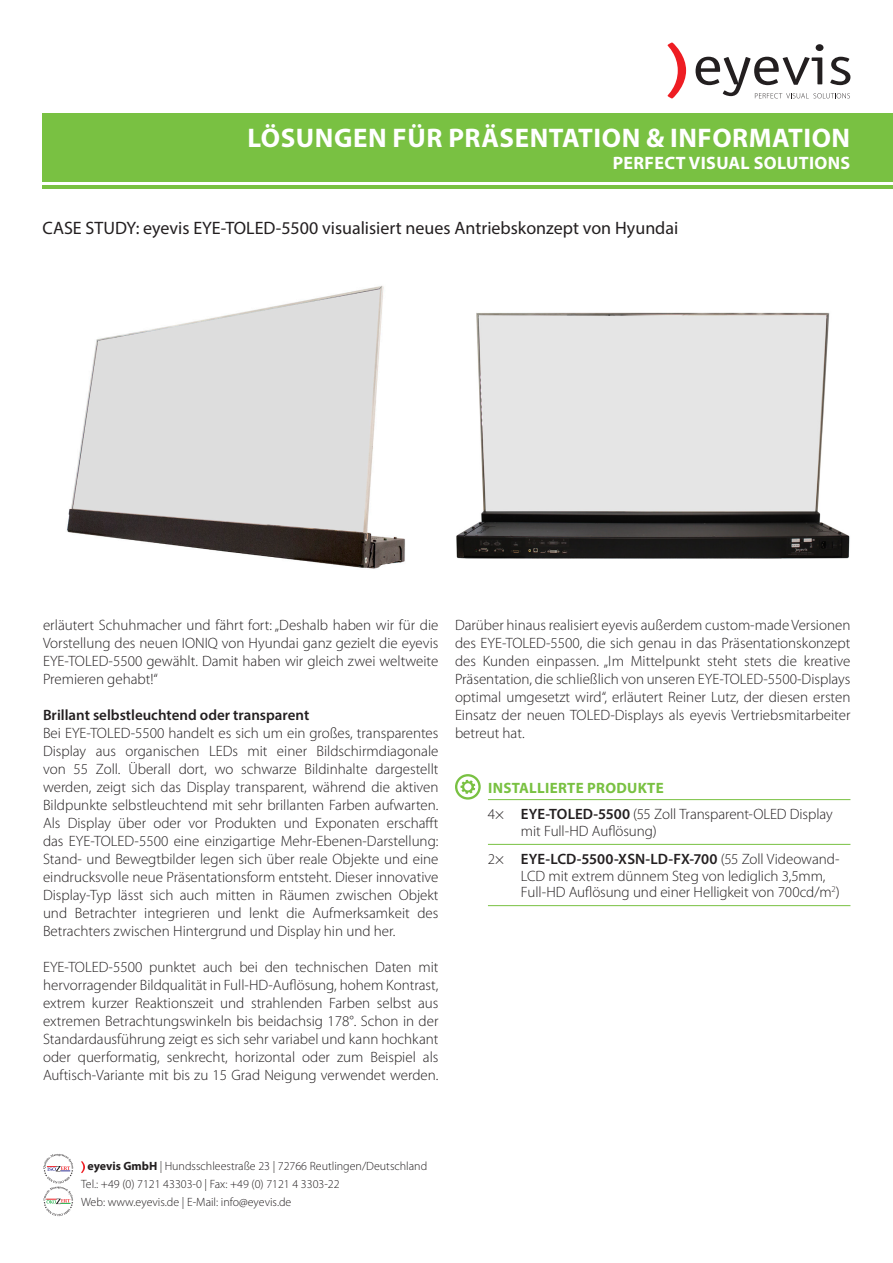
<style>
.page{position:relative;width:893px;height:1263px;background:#fff}
.page>*{position:absolute;margin:0;border:0;box-sizing:border-box;transform-origin:0 0}
.t1{font:700 27px "Myriad Pro";letter-spacing:.02em;color:#fff}
.t2{font:18px "Myriad Pro";color:#231f20}
.t3{font:700 18px "Myriad Pro";letter-spacing:.02em;color:#fff}
.t4{font:300 15px/18px "Myriad Pro";color:#231f20;text-align:justify}
.t5{font:600 15px "Myriad Pro";color:#231f20}
.t6{font:700 15px "Myriad Pro";letter-spacing:.02em;color:#79c142}
.t7{font:300 12px "Myriad Pro";color:#231f20}
.s1{font-weight:600}
.s2{font-weight:700}
</style>
<div class="page">
<img style="left:456px;top:312px;width:394px;height:247px">
<img style="left:67px;top:286px;width:338px;height:283px">
<div style="left:43px;top:114px;width:850px;height:68px;background:#79c142"></div>
<svg style="left:667px;top:42px;width:19px;height:57px"></svg>
<svg style="left:696px;top:44px;width:154px;height:54px"></svg>
<hr style="left:43px;top:185px;width:850px;height:4px;background:#79c142">
<svg style="left:43px;top:1154px;width:30px;height:62px"></svg>
<svg style="left:81px;top:1161px;width:4px;height:12px"></svg>
<svg style="left:455px;top:774px;width:26px;height:26px"></svg>
<hr style="left:488px;top:799px;width:362px;height:1px;background:#79c142">
<hr style="left:488px;top:844px;width:362px;height:1px;background:#79c142">
<hr style="left:488px;top:905px;width:362px;height:1px;background:#79c142">
<p class="t1" style="left:248px;top:120px;width:604px">LÖSUNGEN FÜR PRÄSENTATION &amp; INFORMATION</p>
<p class="t3" style="left:613px;top:151px;width:239px">PERFECT VISUAL SOLUTIONS</p>
<p class="t2" style="left:43px;top:217px;width:637px">CASE STUDY: eyevis EYE-TOLED-5500 visualisiert neues Antriebskonzept von Hyundai</p>
<p class="t4" style="left:43px;top:616px;width:397px">erläutert Schuhmacher und fährt fort: „Deshalb haben wir für die Vorstellung des neuen IONIQ von Hyundai ganz gezielt die eyevis EYE-TOLED-5500 gewählt. Damit haben wir gleich zwei weltweite Premieren gehabt!“</p>
<p class="t5" style="left:43px;top:705px;width:268px">Brillant selbstleuchtend oder transparent</p>
<p class="t4" style="left:43px;top:724px;width:397px">Bei EYE-TOLED-5500 handelt es sich um ein großes, transparentes Display aus organischen LEDs mit einer Bildschirmdiagonale von 55 Zoll. Überall dort, wo schwarze Bildinhalte dargestellt werden, zeigt sich das Display transparent, während die aktiven Bildpunkte selbstleuchtend mit sehr brillanten Farben aufwarten.<br>Als Display über oder vor Produkten und Exponaten erschafft das EYE-TOLED-5500 eine einzigartige Mehr-Ebenen-Darstellung:<br>Stand- und Bewegtbilder legen sich über reale Objekte und eine eindrucksvolle neue Präsentationsform entsteht. Dieser innovative Display-Typ lässt sich auch mitten in Räumen zwischen Objekt und Betrachter integrieren und lenkt die Aufmerksamkeit des Betrachters zwischen Hintergrund und Display hin und her.</p>
<p class="t4" style="left:43px;top:958px;width:397px">EYE-TOLED-5500 punktet auch bei den technischen Daten mit hervorragender Bildqualität in Full-HD-Auflösung, hohem Kontrast, extrem kurzer Reaktionszeit und strahlenden Farben selbst aus extremen Betrachtungswinkeln bis beidachsig 178°. Schon in der Standardausführung zeigt es sich sehr variabel und kann hochkant oder querformatig, senkrecht, horizontal oder zum Beispiel als Auftisch-Variante mit bis zu 15 Grad Neigung verwendet werden.</p>
<p class="t4" style="left:455px;top:616px;width:397px">Darüber hinaus realisiert eyevis außerdem custom-made Versionen des EYE-TOLED-5500, die sich genau in das Präsentationskonzept des Kunden einpassen. „Im Mittelpunkt steht stets die kreative Präsentation, die schließlich von unseren EYE-TOLED-5500-Displays optimal umgesetzt wird“, erläutert Reiner Lutz, der diesen ersten Einsatz der neuen TOLED-Displays als eyevis Vertriebsmitarbeiter betreut hat.</p>
<p class="t6" style="left:488px;top:778px;width:177px">INSTALLIERTE PRODUKTE</p>
<p class="t4" style="left:521px;top:806px;width:313px;line-height:16.5px;text-indent:-33px">4× <span class="s1">EYE-TOLED-5500</span> (55 Zoll Transparent-OLED Display mit Full-HD Auflösung)</p>
<p class="t4" style="left:521px;top:851px;width:320px;line-height:16.5px;text-align:left;text-indent:-33px">2× <span class="s1">EYE-LCD-5500-XSN-LD-FX-700</span> (55 Zoll Videowand-<br>LCD mit extrem dünnem Steg von lediglich 3,5mm,<br>Full-HD Auflösung und einer Helligkeit von 700cd/m<sup>2</sup>)</p>
<p class="t7" style="left:87px;top:1159px;width:341px"><span class="s2">eyevis GmbH</span> | Hundsschleestraße 23 | 72766 Reutlingen/Deutschland</p>
<p class="t7" style="left:81px;top:1177px;width:260px">Tel.: +49 (0) 7121 43303-0 | Fax: +49 (0) 7121 4 3303-22</p>
<p class="t7" style="left:81px;top:1195px;width:212px">Web: www.eyevis.de | E-Mail: info@eyevis.de</p>
</div>
